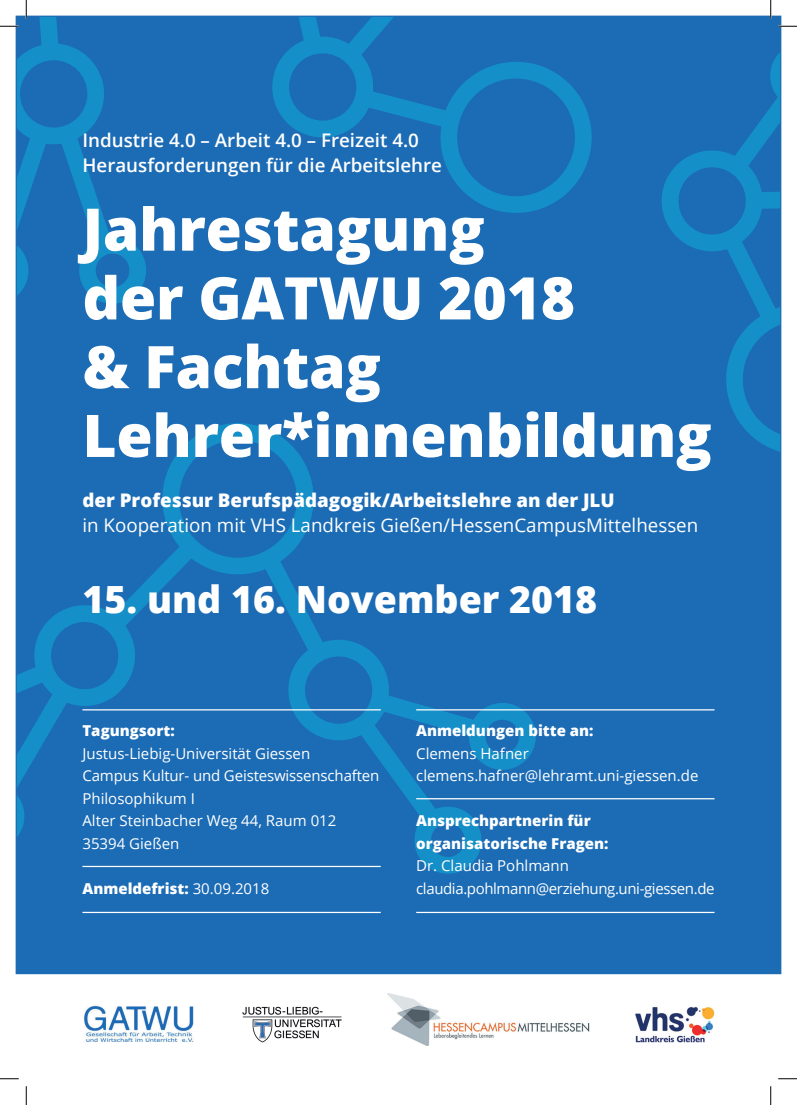
<style>
.page{position:relative;width:797px;height:1105px;background:#fff}
.page>*{position:absolute;margin:0;border:0;box-sizing:border-box;transform-origin:0 0}
.t1{font:800 58.75px/68.8px "Open Sans";letter-spacing:-.005em;color:#fff}
.t2{font:800 37.5px "Open Sans";color:#fff}
.t3{font:600 18.75px "Open Sans";color:#fff}
.t4{font:18.75px "Open Sans";color:#fff}
.t5{font:800 18.75px "Open Sans";color:#fff}
.t6{font:15px "Open Sans";color:#fff}
.t7{font:800 15px/22.5px "Open Sans";color:#fff}
.t8{font:15px "Open Sans";letter-spacing:-.025em;color:#fff}
.s1{font-weight:400}
</style>
<div class="page">
<div style="left:16px;top:16px;width:764px;height:957px;background:#1b6bb5"></div>
<svg style="left:18px;top:18px;width:128px;height:286px"></svg>
<svg style="left:272px;top:18px;width:320px;height:195px"></svg>
<svg style="left:18px;top:423px;width:518px;height:451px"></svg>
<svg style="left:661px;top:54px;width:118px;height:398px"></svg>
<hr style="left:82px;top:866px;width:299px;height:1px;background:#fff">
<hr style="left:82px;top:912px;width:299px;height:1px;background:#fff">
<hr style="left:82px;top:709px;width:299px;height:1px;background:#fff">
<hr style="left:416px;top:709px;width:298px;height:1px;background:#fff">
<hr style="left:416px;top:798px;width:298px;height:1px;background:#fff">
<hr style="left:416px;top:912px;width:298px;height:1px;background:#fff">
<img style="left:84px;top:1004px;width:110px;height:38px">
<img style="left:242px;top:1006px;width:100px;height:37px">
<img style="left:387px;top:994px;width:202px;height:51px">
<img style="left:635px;top:1006px;width:79px;height:37px">
<svg style="left:0;top:25px;width:19px;height:2px"></svg>
<svg style="left:778px;top:25px;width:19px;height:2px"></svg>
<svg style="left:0;top:1078px;width:19px;height:1px"></svg>
<svg style="left:778px;top:1078px;width:19px;height:1px"></svg>
<svg style="left:25px;top:0;width:2px;height:19px"></svg>
<svg style="left:25px;top:1086px;width:2px;height:19px"></svg>
<svg style="left:770px;top:0;width:1px;height:19px"></svg>
<svg style="left:770px;top:1086px;width:1px;height:19px"></svg>
<p class="t3" style="left:82px;top:127px;width:338px">Industrie 4.0 – Arbeit 4.0 – Freizeit 4.0</p>
<p class="t3" style="left:82px;top:152px;width:361px">Herausforderungen für die Arbeitslehre</p>
<p class="t1" style="left:82px;top:192px;width:404px">Jahrestagung</p>
<p class="t1" style="left:82px;top:261px;width:494px">der GATWU 2018</p>
<p class="t1" style="left:82px;top:329px;width:630px">&amp; Fachtag<br>Lehrer*innenbildung</p>
<p class="t5" style="left:82px;top:486px;width:534px">der Professur Berufspädagogik/Arbeitslehre an der JLU</p>
<p class="t4" style="left:82px;top:512px;width:617px">in Kooperation mit VHS Landkreis Gießen/HessenCampusMittelhessen</p>
<p class="t2" style="left:82px;top:571px;width:516px">15. und 16. November 2018</p>
<p class="t7" style="left:82px;top:719px;width:94px">Tagungsort:</p>
<p class="t6" style="left:82px;top:743px;width:229px">Justus-Liebig-Universität Giessen</p>
<p class="t6" style="left:82px;top:766px;width:298px">Campus Kultur- und Geisteswissenschaften</p>
<p class="t6" style="left:82px;top:788px;width:114px">Philosophikum I</p>
<p class="t6" style="left:82px;top:811px;width:255px">Alter Steinbacher Weg 44, Raum 012</p>
<p class="t6" style="left:82px;top:833px;width:98px">35394 Gießen</p>
<p class="t7" style="left:82px;top:876px;width:188px">Anmeldefrist: <span class="s1">30.09.2018</span></p>
<p class="t7" style="left:416px;top:719px;width:179px">Anmeldungen bitte an:</p>
<p class="t6" style="left:416px;top:743px;width:114px">Clemens Hafner</p>
<p class="t6" style="left:416px;top:766px;width:284px">clemens.hafner@lehramt.uni-giessen.de</p>
<p class="t7" style="left:416px;top:809px;width:194px">Ansprechpartnerin für organisatorische Fragen:</p>
<p class="t6" style="left:416px;top:856px;width:154px">Dr. Claudia Pohlmann</p>
<p class="t8" style="left:416px;top:878px;width:300px">claudia.pohlmann@erziehung.uni-giessen.de</p>
</div>
